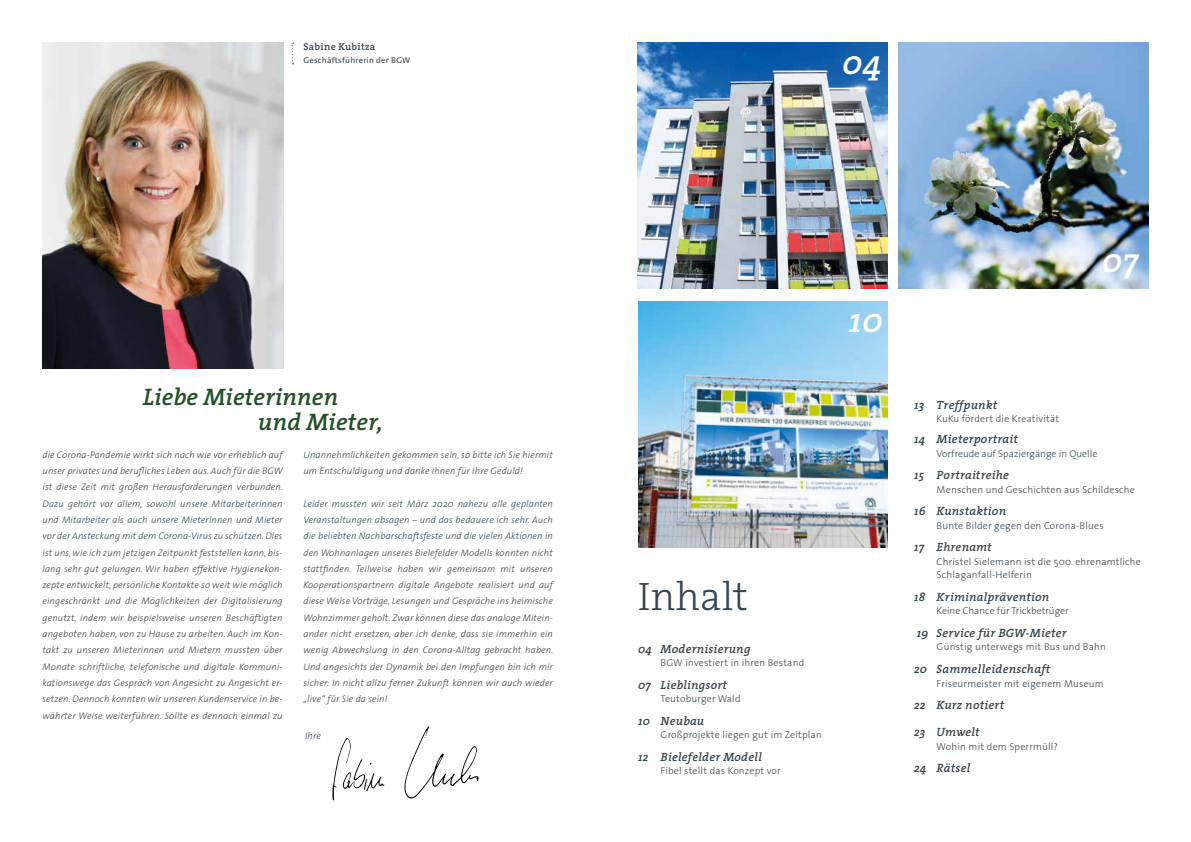
<style>
.page{position:relative;width:1191px;height:842px;background:#fff}
.page>*{position:absolute;margin:0;border:0;box-sizing:border-box;transform-origin:0 0}
.t1{font:300 40px "The Serif";letter-spacing:.015em;color:#36454e}
.t2{font:italic 600 35px "The Serif";color:#fff}
.t3{font:italic 600 34.3px "The Serif";color:#fff}
.t4{font:italic 600 24px/24.8px "The Serif";color:#244f29}
.t5{font:italic 600 12px "The Serif";letter-spacing:.02em;color:#36454e}
.t6{font:300 10px/13.5px "The Sans";letter-spacing:.02em;color:#36454e}
.t7{font:300 10px "The Sans";color:#36454e}
.t8{font:600 10px "The Serif";letter-spacing:.03em;color:#36454e}
.t9{font:italic 300 9.5px/16.3px "The Sans";letter-spacing:.015em;color:#36454e;text-align:justify}
.t10{font:8.5px "The Sans";letter-spacing:.03em;color:#36454e}
</style>
<div class="page">
<img style="left:638px;top:43px;width:249px;height:245px">
<img style="left:332px;top:726px;width:147px;height:75px">
<img style="left:43px;top:43px;width:240px;height:326px">
<img style="left:638px;top:302px;width:250px;height:246px">
<img style="left:898px;top:43px;width:250px;height:245px">
<p class="t8" style="left:303px;top:38px;width:73px">Sabine Kubitza</p>
<p class="t10" style="left:303px;top:53px;width:108px">Geschäftsführerin der BGW</p>
<h3 class="t4" style="left:258px;top:384px;width:126px;text-indent:-115px">Liebe Mieterinnen und Mieter,</h3>
<p class="t9" style="left:43px;top:446px;width:242px">die Corona-Pandemie wirkt sich nach wie vor erheblich auf unser privates und berufliches Leben aus. Auch für die BGW ist diese Zeit mit großen Herausforderungen verbunden.<br>Dazu gehört vor allem, sowohl unsere Mitarbeiterinnen und Mitarbeiter als auch unsere Mieterinnen und Mieter vor der Ansteckung mit dem Corona-Virus zu schützen. Dies ist uns, wie ich zum jetzigen Zeitpunkt feststellen kann, bis&shy;lang sehr gut gelungen. Wir haben effektive Hygienekon&shy;zepte entwickelt, persönliche Kontakte so weit wie möglich eingeschränkt und die Möglichkeiten der Digitalisierung genutzt, indem wir beispielsweise unseren Beschäftigten angeboten haben, von zu Hause zu arbeiten. Auch im Kon&shy;takt zu unseren Mieterinnen und Mietern mussten über Monate schriftliche, telefonische und digitale Kommuni&shy;kationswege das Gespräch von Angesicht zu Angesicht er&shy;setzen. Dennoch konnten wir unseren Kundenservice in be&shy;währter Weise weiterführen. Sollte es dennoch einmal zu</p>
<p class="t9" style="left:303px;top:446px;width:251px">Unannehmlichkeiten gekommen sein, so bitte ich Sie hiermit um Entschuldigung und danke Ihnen für Ihre Geduld!</p>
<p class="t9" style="left:303px;top:495px;width:251px">Leider mussten wir seit März 2020 nahezu alle geplanten Veranstaltungen absagen – und das bedauere ich sehr. Auch die beliebten Nachbarschaftsfeste und die vielen Aktionen in den Wohnanlagen unseres Bielefelder Modells konnten nicht stattfinden. Teilweise haben wir gemeinsam mit unseren Kooperationspartnern digitale Angebote realisiert und auf diese Weise Vorträge, Lesungen und Gespräche ins heimische Wohnzimmer geholt. Zwar können diese das analoge Mitein&shy;ander nicht ersetzen, aber ich denke, dass sie immerhin ein wenig Abwechslung in den Corona-Alltag gebracht haben.<br>Und angesichts der Dynamik bei den Impfungen bin ich mir sicher: In nicht allzu ferner Zukunft können wir auch wieder „live“ für Sie da sein!</p>
<p class="t9" style="left:305px;top:728px;width:17px">Ihre</p>
<h3 class="t3" style="left:842px;top:33px;width:41px">04</h3>
<h2 class="t2" style="left:848px;top:291px;width:36px">10</h2>
<h1 class="t1" style="left:638px;top:563px;width:111px">Inhalt</h1>
<p class="t5" style="left:638px;top:638px;width:114px">04 Modernisierung</p>
<p class="t6" style="left:660px;top:656px;width:145px">BGW investiert in ihren Bestand</p>
<p class="t5" style="left:638px;top:674px;width:90px">07 Lieblingsort</p>
<p class="t6" style="left:660px;top:692px;width:81px">Teutoburger Wald</p>
<p class="t5" style="left:638px;top:710px;width:68px">10 Neubau</p>
<p class="t6" style="left:660px;top:728px;width:163px">Großprojekte liegen gut im Zeitplan</p>
<p class="t5" style="left:638px;top:746px;width:125px">12 Bielefelder Modell</p>
<p class="t6" style="left:660px;top:764px;width:122px">Fibel stellt das Konzept vor</p>
<h3 class="t3" style="left:1102px;top:231px;width:38px">07</h3>
<p class="t5" style="left:914px;top:395px;width:85px">13 Treffpunkt</p>
<p class="t6" style="left:936px;top:412px;width:124px">KuKu fördert die Kreativität</p>
<p class="t5" style="left:914px;top:429px;width:105px">14 Mieterportrait</p>
<p class="t7" style="left:936px;top:445px;width:162px">Vorfreude auf Spaziergänge in Quelle</p>
<p class="t5" style="left:914px;top:465px;width:97px">15 Portraitreihe</p>
<p class="t6" style="left:936px;top:482px;width:200px">Menschen und Geschichten aus Schildesche</p>
<p class="t5" style="left:914px;top:501px;width:94px">16 Kunstaktion</p>
<p class="t6" style="left:936px;top:518px;width:169px">Bunte Bilder gegen den Corona-Blues</p>
<p class="t5" style="left:914px;top:537px;width:79px">17 Ehrenamt</p>
<p class="t6" style="left:936px;top:554px;width:206px">Christel Sielemann ist die 500. ehrenamtliche<br>Schlaganfall-Helferin</p>
<p class="t5" style="left:914px;top:587px;width:137px">18 Kriminalprävention</p>
<p class="t7" style="left:936px;top:603px;width:134px">Keine Chance für Trickbetrüger</p>
<p class="t5" style="left:917px;top:623px;width:151px">19 Service für BGW-Mieter</p>
<p class="t6" style="left:936px;top:640px;width:171px">Günstig unterwegs mit Bus und Bahn</p>
<p class="t5" style="left:914px;top:659px;width:138px">20 Sammelleidenschaft</p>
<p class="t6" style="left:936px;top:676px;width:169px">Friseurmeister mit eigenem Museum</p>
<p class="t5" style="left:914px;top:695px;width:92px">22 Kurz notiert</p>
<p class="t5" style="left:914px;top:722px;width:67px">23 Umwelt</p>
<p class="t6" style="left:936px;top:739px;width:123px">Wohin mit dem Sperrmüll?</p>
<p class="t5" style="left:914px;top:758px;width:58px">24 Rätsel</p>
</div>
